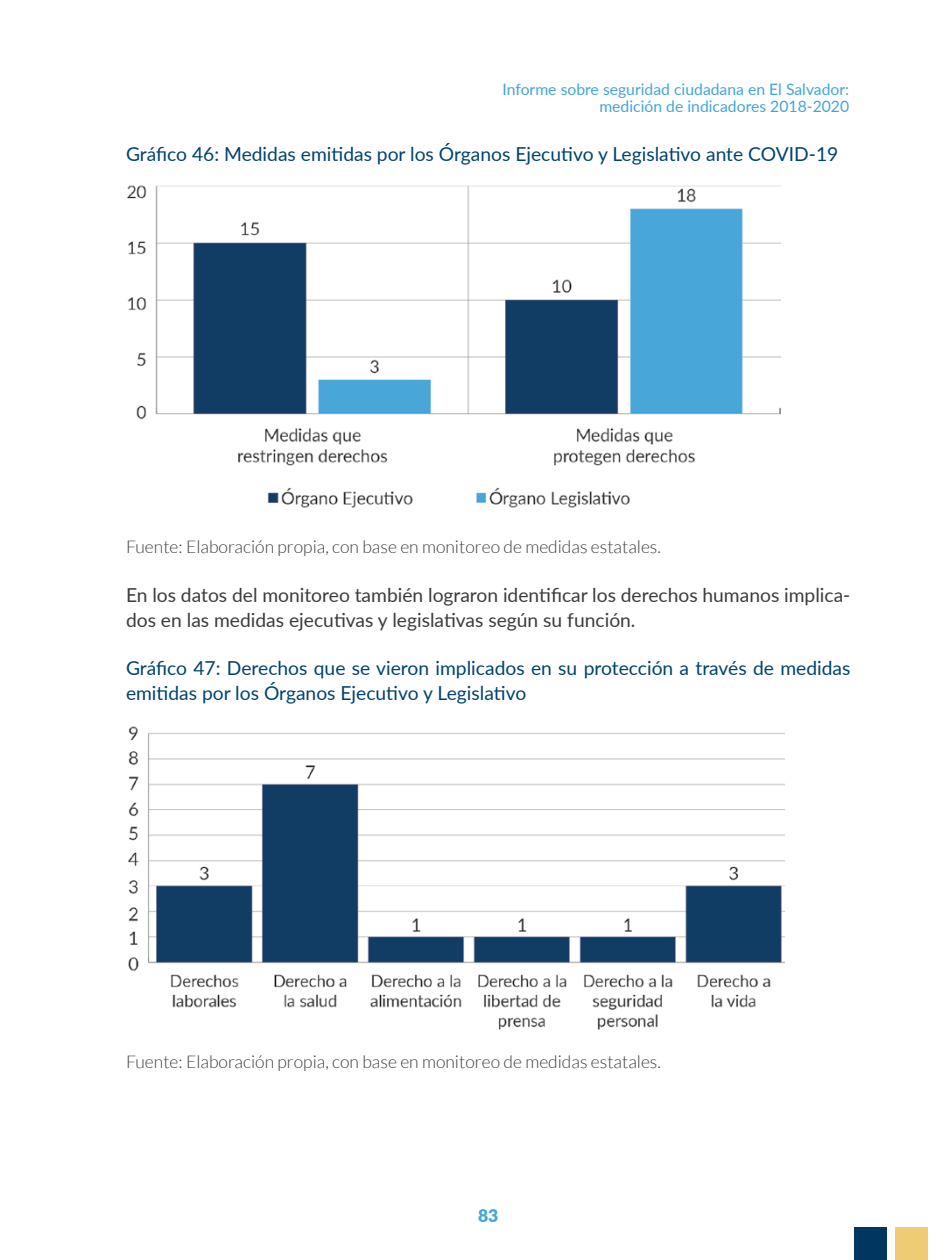
<style>
.page{position:relative;width:945px;height:1260px;background:#fff}
.page>*{position:absolute;margin:0;border:0;box-sizing:border-box;transform-origin:0 0}
.t1{font:19.25px/24.5px "Lato";color:#00436d}
.t2{font:19.25px/24.5px "Lato";color:#3c3c3b}
.t3{font:300 17.5px "Lato";color:#3c3c3b}
.t4{font:900 17.5px "Lato";color:#41a6d7}
.t5{font:15.75px/17.5px "Lato";color:#41a6d7;text-align:right}
</style>
<div class="page">
<div style="left:854px;top:1228px;width:32px;height:32px;background:#00365f"></div>
<div style="left:896px;top:1228px;width:32px;height:32px;background:#eecb75"></div>
<img style="left:127px;top:185px;width:653px;height:323px">
<img style="left:128px;top:726px;width:657px;height:304px">
<p class="t5" style="left:502px;top:80px;width:348px">Informe sobre seguridad ciudadana en El Salvador: medición de indicadores 2018-2020</p>
<p class="t1" style="left:126px;top:141px;width:714px">Gráfico 46: Medidas emitidas por los Órganos Ejecutivo y Legislativo ante COVID-19</p>
<p class="t3" style="left:126px;top:537px;width:536px">Fuente: Elaboración propia, con base en monitoreo de medidas estatales.</p>
<p class="t2" style="left:126px;top:582px;width:726px">En los datos del monitoreo también lograron identificar los derechos humanos implica&shy;dos en las medidas ejecutivas y legislativas según su función.</p>
<p class="t1" style="left:126px;top:655px;width:726px">Gráfico 47: Derechos que se vieron implicados en su protección a través de medidas emitidas por los Órganos Ejecutivo y Legislativo</p>
<p class="t3" style="left:126px;top:1052px;width:536px">Fuente: Elaboración propia, con base en monitoreo de medidas estatales.</p>
<p class="t4" style="left:478px;top:1203px;width:22px">83</p>
</div>
